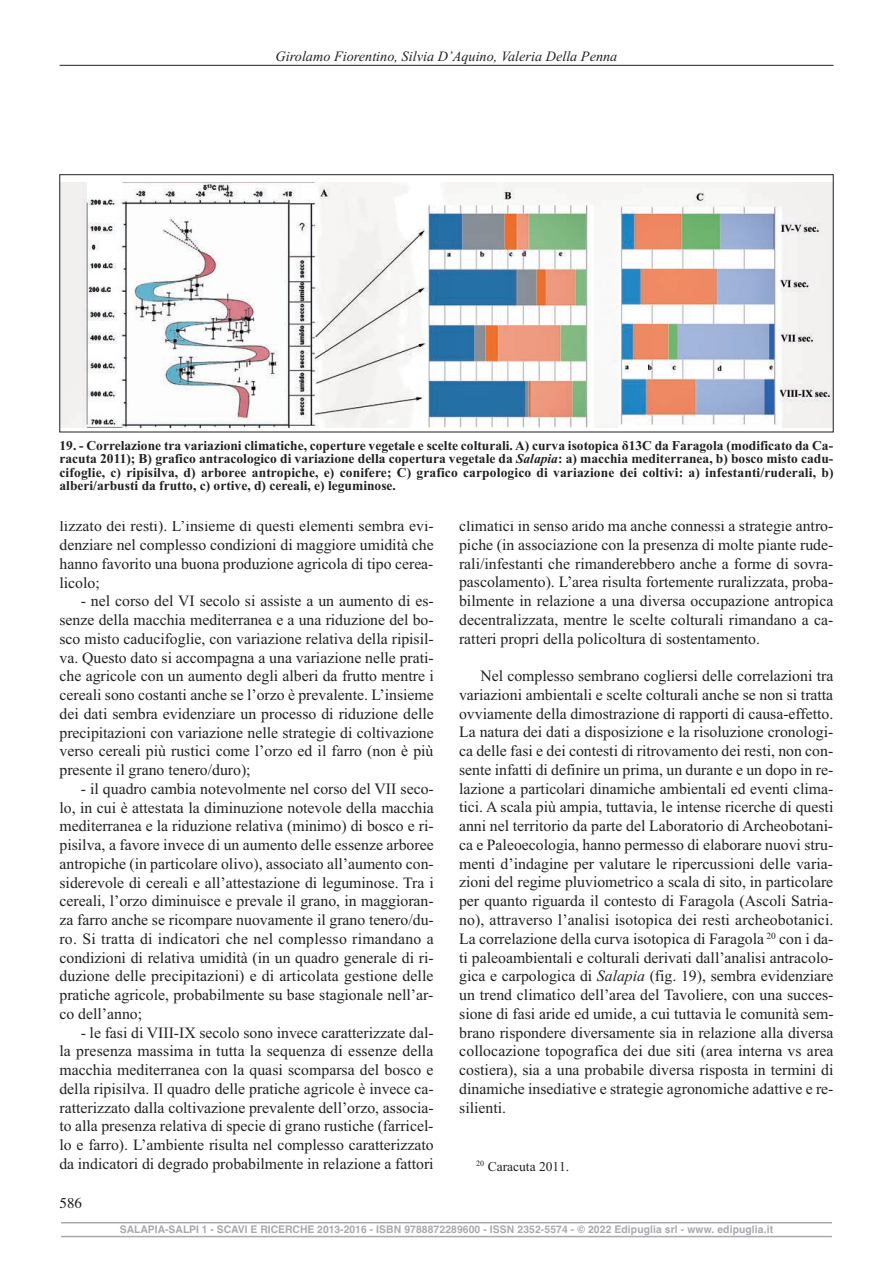
<style>
.page{position:relative;width:893px;height:1263px;background:#fff}
.page>*{position:absolute;margin:0;border:0;box-sizing:border-box;transform-origin:0 0}
.t1{font:15.75px/18.8px "Times New Roman";color:#231f20;text-align:justify}
.t2{font:15px "Times";color:#231f20}
.t3{font:italic 14.25px "Times New Roman";color:#231f20}
.t4{font:700 13.5px/13.5px "Times New Roman";color:#231f20;text-align:justify}
.t5{font:13.5px "Times New Roman";color:#231f20}
.t6{font:700 10.5px "Helvetica";letter-spacing:.01em;color:#a8a9ad}
.s1{font-style:italic}
</style>
<div class="page">
<div style="left:60px;top:1220px;width:773px;height:21px;background:linear-gradient(to right,#fff,#fff)"></div>
<hr style="left:61px;top:1222px;width:771px;height:1px;background:#a8a9ad">
<hr style="left:61px;top:1236px;width:771px;height:1px;background:#a8a9ad">
<hr style="left:60px;top:65px;width:773px;height:1px;background:#231f20">
<img style="left:62px;top:182px;width:769px;height:245px">
<div style="left:60px;top:174px;width:773px;height:258px;border:1px solid #231f20"></div>
<p class="t3" style="left:276px;top:48px;width:343px">Girolamo Fiorentino, Silvia D’Aquino, Valeria Della Penna</p>
<p class="t4" style="left:60px;top:438px;width:775px">19. - Correlazione tra variazioni climatiche, coperture vegetale e scelte colturali. A) curva isotopica δ13C da Faragola (modificato da Ca&shy;racuta 2011); B) grafico antracologico di variazione della copertura vegetale da <span class="s1">Salapia</span>: a) macchia mediterranea, b) bosco misto cadu&shy;cifoglie, c) ripisilva, d) arboree antropiche, e) conifere; C) grafico carpologico di variazione dei coltivi: a) infestanti/ruderali, b) alberi/arbusti da frutto, c) ortive, d) cereali, e) leguminose.</p>
<p class="t1" style="left:60px;top:517px;width:376px">lizzato dei resti). L’insieme di questi elementi sembra evi&shy;denziare nel complesso condizioni di maggiore umidità che hanno favorito una buona produzione agricola di tipo cerea&shy;licolo;</p>
<p class="t1" style="left:60px;top:592px;width:376px;text-indent:21px">- nel corso del VI secolo si assiste a un aumento di es&shy;senze della macchia mediterranea e a una riduzione del bo&shy;sco misto caducifoglie, con variazione relativa della ripisil&shy;va. Questo dato si accompagna a una variazione nelle prati&shy;che agricole con un aumento degli alberi da frutto mentre i cereali sono costanti anche se l’orzo è prevalente. L’insieme dei dati sembra evidenziare un processo di riduzione delle precipitazioni con variazione nelle strategie di coltivazione verso cereali più rustici come l’orzo ed il farro (non è più presente il grano tenero/duro);</p>
<p class="t1" style="left:59px;top:779px;width:376px;text-indent:21px">- il quadro cambia notevolmente nel corso del VII seco&shy;lo, in cui è attestata la diminuzione notevole della macchia mediterranea e la riduzione relativa (minimo) di bosco e ri&shy;pisilva, a favore invece di un aumento delle essenze arboree antropiche (in particolare olivo), associato all’aumento con&shy;siderevole di cereali e all’attestazione di leguminose. Tra i cereali, l’orzo diminuisce e prevale il grano, in maggioran&shy;za farro anche se ricompare nuovamente il grano tenero/du&shy;ro. Si tratta di indicatori che nel complesso rimandano a condizioni di relativa umidità (in un quadro generale di ri&shy;duzione delle precipitazioni) e di articolata gestione delle pratiche agricole, probabilmente su base stagionale nell’ar&shy;co dell’anno;</p>
<p class="t1" style="left:59px;top:1023px;width:376px;text-indent:21px">- le fasi di VIII-IX secolo sono invece caratterizzate dal&shy;la presenza massima in tutta la sequenza di essenze della macchia mediterranea con la quasi scomparsa del bosco e della ripisilva. Il quadro delle pratiche agricole è invece ca&shy;ratterizzato dalla coltivazione prevalente dell’orzo, associa&shy;to alla presenza relativa di specie di grano rustiche (farricel&shy;lo e farro). L’ambiente risulta nel complesso caratterizzato da indicatori di degrado probabilmente in relazione a fattori</p>
<p class="t2" style="left:60px;top:1194px;width:24px">586</p>
<p class="t1" style="left:459px;top:516px;width:376px">climatici in senso arido ma anche connessi a strategie antro&shy;piche (in associazione con la presenza di molte piante rude&shy;rali/infestanti che rimanderebbero anche a forme di sovra&shy;pascolamento). L’area risulta fortemente ruralizzata, proba&shy;bilmente in relazione a una diversa occupazione antropica decentralizzata, mentre le scelte colturali rimandano a ca&shy;ratteri propri della policoltura di sostentamento.</p>
<p class="t1" style="left:459px;top:666px;width:376px;text-indent:21px">Nel complesso sembrano cogliersi delle correlazioni tra variazioni ambientali e scelte colturali anche se non si tratta ovviamente della dimostrazione di rapporti di causa-effetto.<br>La natura dei dati a disposizione e la risoluzione cronologi&shy;ca delle fasi e dei contesti di ritrovamento dei resti, non con&shy;sente infatti di definire un prima, un durante e un dopo in re&shy;lazione a particolari dinamiche ambientali ed eventi clima&shy;tici. A scala più ampia, tuttavia, le intense ricerche di questi anni nel territorio da parte del Laboratorio di Archeobotani&shy;ca e Paleoecologia, hanno permesso di elaborare nuovi stru&shy;menti d’indagine per valutare le ripercussioni delle varia&shy;zioni del regime pluviometrico a scala di sito, in particolare per quanto riguarda il contesto di Faragola (Ascoli Satria&shy;no), attraverso l’analisi isotopica dei resti archeobotanici.<br>La correlazione della curva isotopica di Faragola <sup>20</sup> con i da&shy;ti paleoambientali e colturali derivati dall’analisi antracolo&shy;gica e carpologica di <span class="s1">Salapia</span> (fig. 19), sembra evidenziare un trend climatico dell’area del Tavoliere, con una succes&shy;sione di fasi aride ed umide, a cui tuttavia le comunità sem&shy;brano rispondere diversamente sia in relazione alla diversa collocazione topografica dei due siti (area interna vs area costiera), sia a una probabile diversa risposta in termini di dinamiche insediative e strategie agronomiche adattive e re&shy;silienti.</p>
<p class="t5" style="left:476px;top:1158px;width:94px"><sup>20</sup> Caracuta 2011.</p>
<p class="t6" style="left:120px;top:1223px;width:655px">SALAPIA-SALPI 1 - SCAVI E RICERCHE 2013-2016 - ISBN 9788872289600 - ISSN 2352-5574 - © 2022 Edipuglia srl - www. edipuglia.it</p>
</div>
